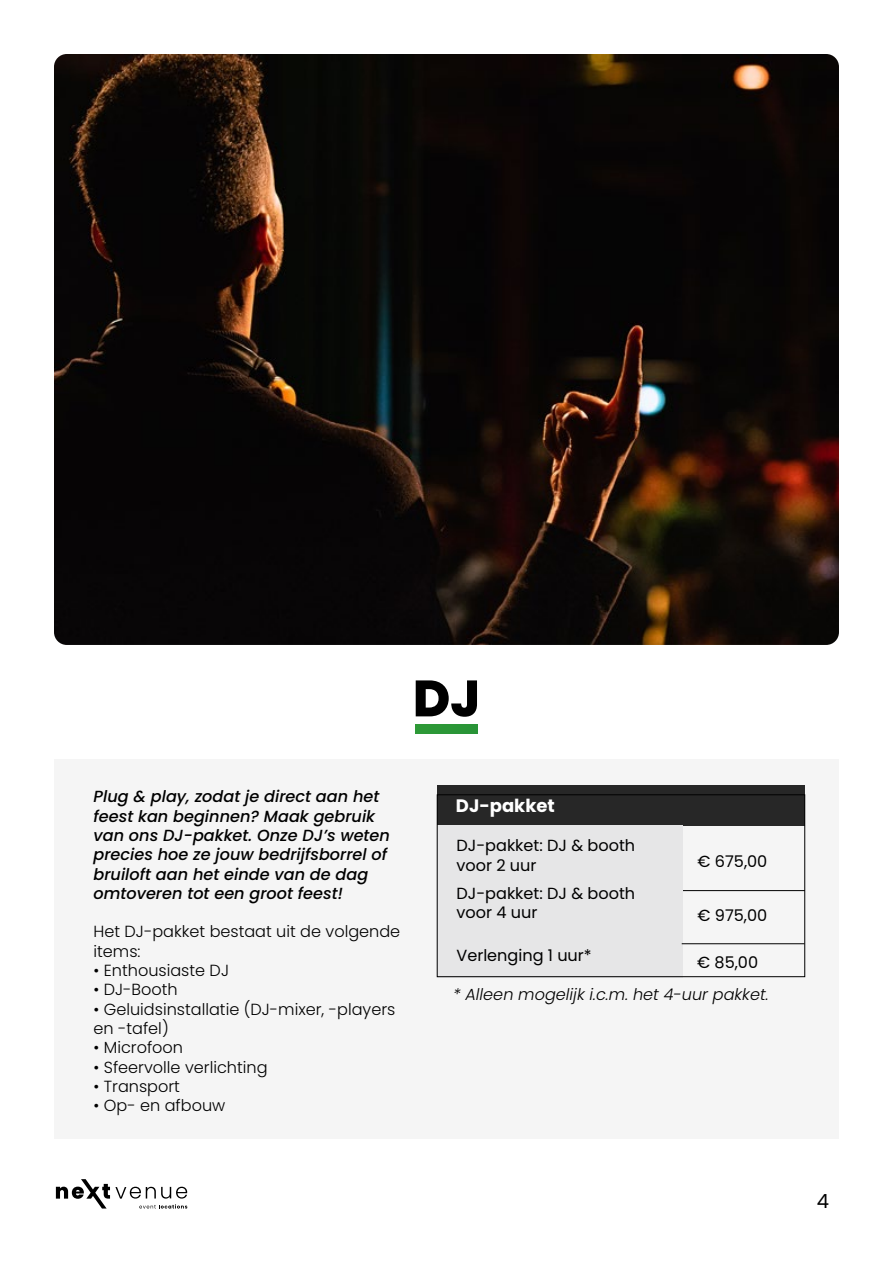
<style>
.page{position:relative;width:893px;height:1263px;background:#fff}
.page>*{position:absolute;margin:0;border:0;box-sizing:border-box;transform-origin:0 0}
.t1{font:800 51px "Poppins";color:#000}
.t2{font:19.5px "Poppins";color:#000}
.t3{font:700 18px "Poppins";color:#fff}
.t4{font:italic 500 16.05px/19.4px "Poppins";color:#000}
.t5{font:300 16.05px/19.4px "Poppins";color:#000}
.t6{font:16.05px/19.4px "Poppins";color:#000}
.t7{font:italic 300 16.05px "Poppins";color:#000}
</style>
<div class="page">
<svg style="left:56px;top:1179px;width:131px;height:29px"></svg>
<img style="left:54px;top:54px;width:785px;height:591px">
<div style="left:416px;top:725px;width:61px;height:9px;background:#2b9737"></div>
<div style="left:54px;top:759px;width:785px;height:379px;background:#f5f5f5"></div>
<hr style="left:682px;top:890px;width:123px;height:1px;background:#000">
<div style="left:437px;top:785px;width:368px;height:41px;background:#272727"></div>
<div style="left:437px;top:826px;width:245px;height:152px;background:#e6e6e7"></div>
<div style="left:437px;top:795px;width:368px;height:182px;border:1px solid #000"></div>
<hr style="left:682px;top:943px;width:123px;height:1px;background:#000">
<h1 class="t1" style="left:413px;top:669px;width:69px">DJ</h1>
<p class="t4" style="left:94px;top:787px;width:298px">Plug &amp; play, zodat je direct aan het feest kan beginnen? Maak gebruik van ons DJ-pakket. Onze DJ’s weten precies hoe ze jouw bedrijfsborrel of bruiloft aan het einde van de dag omtoveren tot een groot feest!</p>
<p class="t5" style="left:94px;top:922px;width:308px">Het DJ-pakket bestaat uit de volgende items:</p>
<p class="t5" style="left:94px;top:961px;width:137px">• Enthousiaste DJ</p>
<p class="t5" style="left:94px;top:980px;width:86px">• DJ-Booth</p>
<p class="t5" style="left:94px;top:999px;width:303px">• Geluidsinstallatie (DJ-mixer, -players en -tafel)</p>
<p class="t5" style="left:94px;top:1038px;width:91px">• Microfoon</p>
<p class="t5" style="left:94px;top:1057px;width:175px">• Sfeervolle verlichting</p>
<p class="t5" style="left:94px;top:1077px;width:88px">• Transport</p>
<p class="t5" style="left:94px;top:1096px;width:133px">• Op- en afbouw</p>
<p class="t3" style="left:456px;top:795px;width:101px">DJ-pakket</p>
<p class="t6" style="left:456px;top:836px;width:180px">DJ-pakket: DJ &amp; booth voor 2 uur</p>
<p class="t6" style="left:456px;top:884px;width:180px">DJ-pakket: DJ &amp; booth voor 4 uur</p>
<p class="t6" style="left:456px;top:946px;width:137px">Verlenging 1 uur*</p>
<p class="t6" style="left:698px;top:851px;width:71px">€ 675,00</p>
<p class="t6" style="left:698px;top:906px;width:71px">€ 975,00</p>
<p class="t6" style="left:697px;top:952px;width:62px">€ 85,00</p>
<p class="t7" style="left:453px;top:985px;width:317px">* Alleen mogelijk i.c.m. het 4-uur pakket.</p>
<p class="t2" style="left:817px;top:1189px;width:14px">4</p>
</div>
